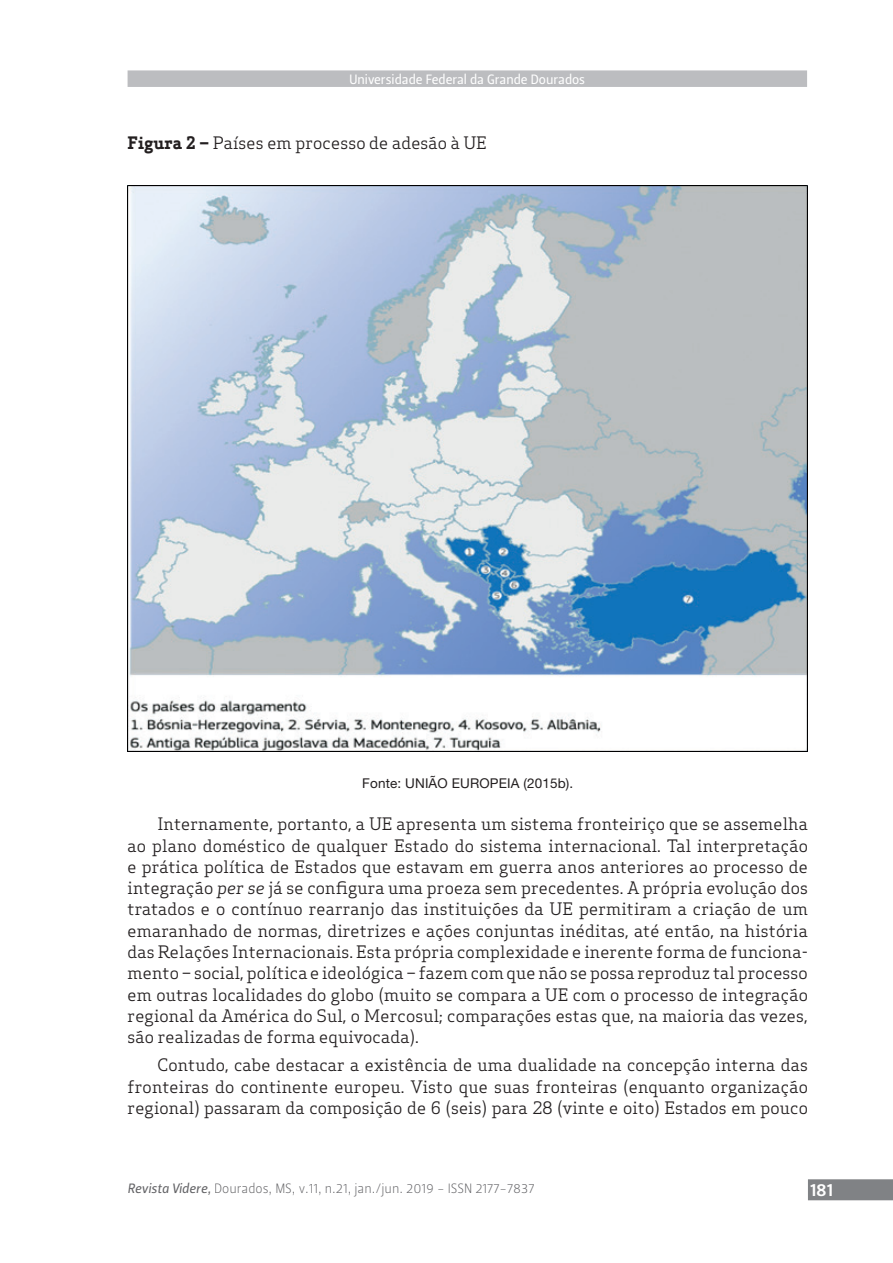
<style>
.page{position:relative;width:893px;height:1263px;background:#fff}
.page>*{position:absolute;margin:0;border:0;box-sizing:border-box;transform-origin:0 0}
.t1{font:18px "Leitura Sans Grot 3";color:#fff}
.t2{font:16.8px/21.3px "Apex Serif";letter-spacing:.01em;color:#231f20;text-align:justify}
.t3{font:13.5px "Leitura Sans Grot 1";color:#636366}
.t4{font:13.5px "Leitura Sans Grot 2";color:#fff}
.t5{font:13.5px "Helvetica Neue LT Pro";letter-spacing:.01em;color:#231f20}
.s1{font-weight:700}
.s2{font-style:italic}
.s3{font-family:"Leitura Sans Italic 2"}
</style>
<div class="page">
<div style="left:128px;top:70px;width:679px;height:17px;background:#bcbdc0"></div>
<div style="left:808px;top:1179px;width:85px;height:21px;background:#808285"></div>
<div style="left:810px;top:1184px;width:22px;height:12px;background:#808285"></div>
<img style="left:128px;top:185px;width:680px;height:567px">
<p class="t4" style="left:349px;top:71px;width:237px">Universidade Federal da Grande Dourados</p>
<p class="t2" style="left:128px;top:132px;width:361px"><span class="s1">Figura 2 –</span> Países em processo de adesão à UE</p>
<p class="t5" style="left:362px;top:775px;width:212px">Fonte: UNIÃO EUROPEIA (2015b).</p>
<p class="t2" style="left:128px;top:813px;width:682px;text-indent:30px">Internamente, portanto, a UE apresenta um sistema fronteiriço que se assemelha ao plano doméstico de qualquer Estado do sistema internacional. Tal interpretação e prática política de Estados que estavam em guerra anos anteriores ao processo de integração <span class="s2">per se</span> já se configura uma proeza sem precedentes. A própria evolução dos tratados e o contínuo rearranjo das instituições da UE permitiram a criação de um emaranhado de normas, diretrizes e ações conjuntas inéditas, até então, na história das Relações Internacionais. Esta própria complexidade e inerente forma de funciona&shy;mento – social, política e ideológica – fazem com que não se possa reproduz tal processo em outras localidades do globo (muito se compara a UE com o processo de integração regional da América do Sul, o Mercosul; comparações estas que, na maioria das vezes, são realizadas de forma equivocada).</p>
<p class="t2" style="left:128px;top:1054px;width:682px;text-indent:30px">Contudo, cabe destacar a existência de uma dualidade na concepção interna das fronteiras do continente europeu. Visto que suas fronteiras (enquanto organização regional) passaram da composição de 6 (seis) para 28 (vinte e oito) Estados em pouco</p>
<p class="t3" style="left:128px;top:1180px;width:408px"><span class="s3">Revista Videre,</span> Dourados, MS, v.11, n.21, jan./jun. 2019 - ISSN 2177-7837</p>
<p class="t1" style="left:810px;top:1179px;width:25px">181</p>
</div>
